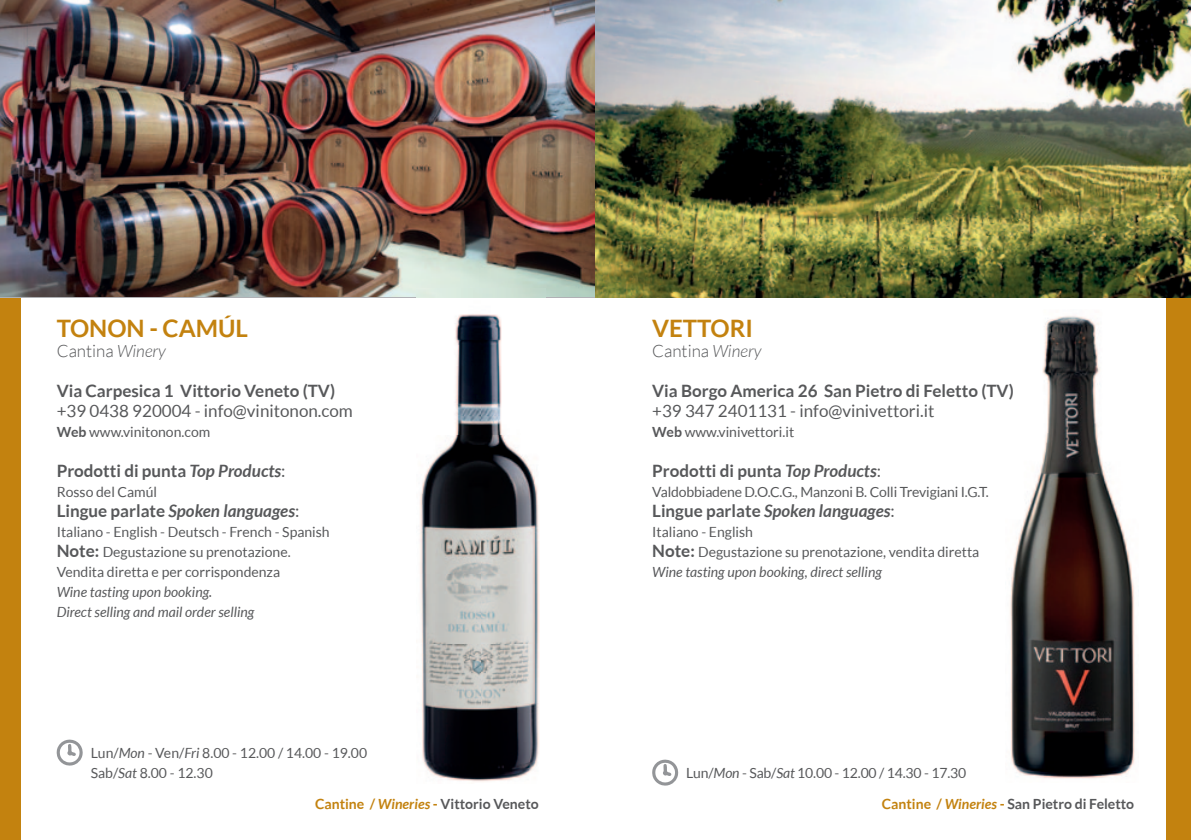
<style>
.page{position:relative;width:1191px;height:840px;background:#fff}
.page>*{position:absolute;margin:0;border:0;box-sizing:border-box;transform-origin:0 0}
.t1{font:700 24px "Lato";color:#c3820f}
.t2{font:700 17px "Lato";color:#57585a}
.t3{font:17px "Lato";color:#57585a}
.t4{font:italic 700 17px "Lato";color:#57585a}
.t5{font:300 17px "Lato";color:#57585a}
.t6{font:14px/20px "Lato";color:#57585a}
.t7{font:700 14px "Lato";color:#57585a}
.t8{font:italic 14px/20px "Lato";color:#57585a}
.s1{font-style:italic}
.s2{font-weight:700}
.s3{font-weight:400}
.s4{font-style:normal}
.s5{font-weight:400;font-style:normal}
.s6{font-weight:700;font-size:17px}
.s7{color:#c3820f}
.s8{font-style:italic;color:#c3820f}
</style>
<div class="page">
<div style="left:1166px;top:297px;width:25px;height:542px;background:#c3820f"></div>
<div style="left:0;top:297px;width:21px;height:542px;background:#c3820f"></div>
<img style="left:0;top:0;width:595px;height:297px">
<svg style="left:56px;top:739px;width:27px;height:26px"></svg>
<img style="left:416px;top:289px;width:130px;height:493px">
<img style="left:1010px;top:315px;width:125px;height:464px">
<img style="left:595px;top:0;width:596px;height:297px">
<svg style="left:652px;top:759px;width:26px;height:26px"></svg>
<h1 class="t1" style="left:57px;top:314px;width:193px">TONON - CAMÚL</h1>
<p class="t5" style="left:57px;top:341px;width:111px">Cantina <span class="s1">Winery</span></p>
<h1 class="t1" style="left:652px;top:314px;width:102px">VETTORI</h1>
<p class="t5" style="left:652px;top:341px;width:111px">Cantina <span class="s1">Winery</span></p>
<p class="t2" style="left:57px;top:381px;width:280px">Via Carpesica 1 Vittorio Veneto (TV)</p>
<p class="t3" style="left:57px;top:401px;width:298px">+39 0438 920004 - info@vinitonon.com</p>
<p class="t6" style="left:57px;top:422px;width:155px"><span class="s2">Web</span> www.vinitonon.com</p>
<p class="t2" style="left:57px;top:461px;width:230px">Prodotti di punta <span class="s1">Top Products</span><span class="s3">:</span></p>
<p class="t6" style="left:57px;top:482px;width:102px">Rosso del Camúl</p>
<p class="t4" style="left:57px;top:501px;width:244px"><span class="s4">Lingue parlate</span> Spoken languages<span class="s5">:</span></p>
<p class="t6" style="left:57px;top:522px;width:274px">Italiano - English - Deutsch - French - Spanish<br><span class="s6">Note:</span> Degustazione su prenotazione.<br>Vendita diretta e per corrispondenza</p>
<p class="t8" style="left:57px;top:582px;width:199px">Wine tasting upon booking.<br>Direct selling and mail order selling</p>
<p class="t2" style="left:652px;top:381px;width:363px">Via Borgo America 26 San Pietro di Feletto (TV)</p>
<p class="t3" style="left:652px;top:401px;width:284px">+39 347 2401131 - info@vinivettori.it</p>
<p class="t6" style="left:652px;top:422px;width:143px"><span class="s2">Web</span> www.vinivettori.it</p>
<p class="t2" style="left:652px;top:461px;width:230px">Prodotti di punta <span class="s1">Top Products</span><span class="s3">:</span></p>
<p class="t6" style="left:652px;top:482px;width:338px">Valdobbiadene D.O.C.G., Manzoni B. Colli Trevigiani I.G.T.</p>
<p class="t4" style="left:652px;top:501px;width:244px"><span class="s4">Lingue parlate</span> Spoken languages<span class="s5">:</span></p>
<p class="t6" style="left:652px;top:522px;width:329px">Italiano - English<br><span class="s6">Note:</span> Degustazione su prenotazione, vendita diretta<br><span class="s1">Wine tasting upon booking, direct selling</span></p>
<p class="t6" style="left:91px;top:742px;width:278px">Lun/<span class="s1">Mon</span> - Ven/<span class="s1">Fri</span> 8.00 - 12.00 / 14.00 - 19.00<br>Sab/<span class="s1">Sat</span> 8.00 - 12.30</p>
<p class="t6" style="left:686px;top:762px;width:282px">Lun/<span class="s1">Mon</span> - Sab/<span class="s1">Sat</span> 10.00 - 12.00 / 14.30 - 17.30</p>
<p class="t7" style="left:315px;top:795px;width:225px"><span class="s7">Cantine /</span> <span class="s8">Wineries</span> <span class="s7">-</span> Vittorio Veneto</p>
<p class="t7" style="left:882px;top:795px;width:254px"><span class="s7">Cantine /</span> <span class="s8">Wineries</span> <span class="s7">-</span> San Pietro di Feletto</p>
</div>
